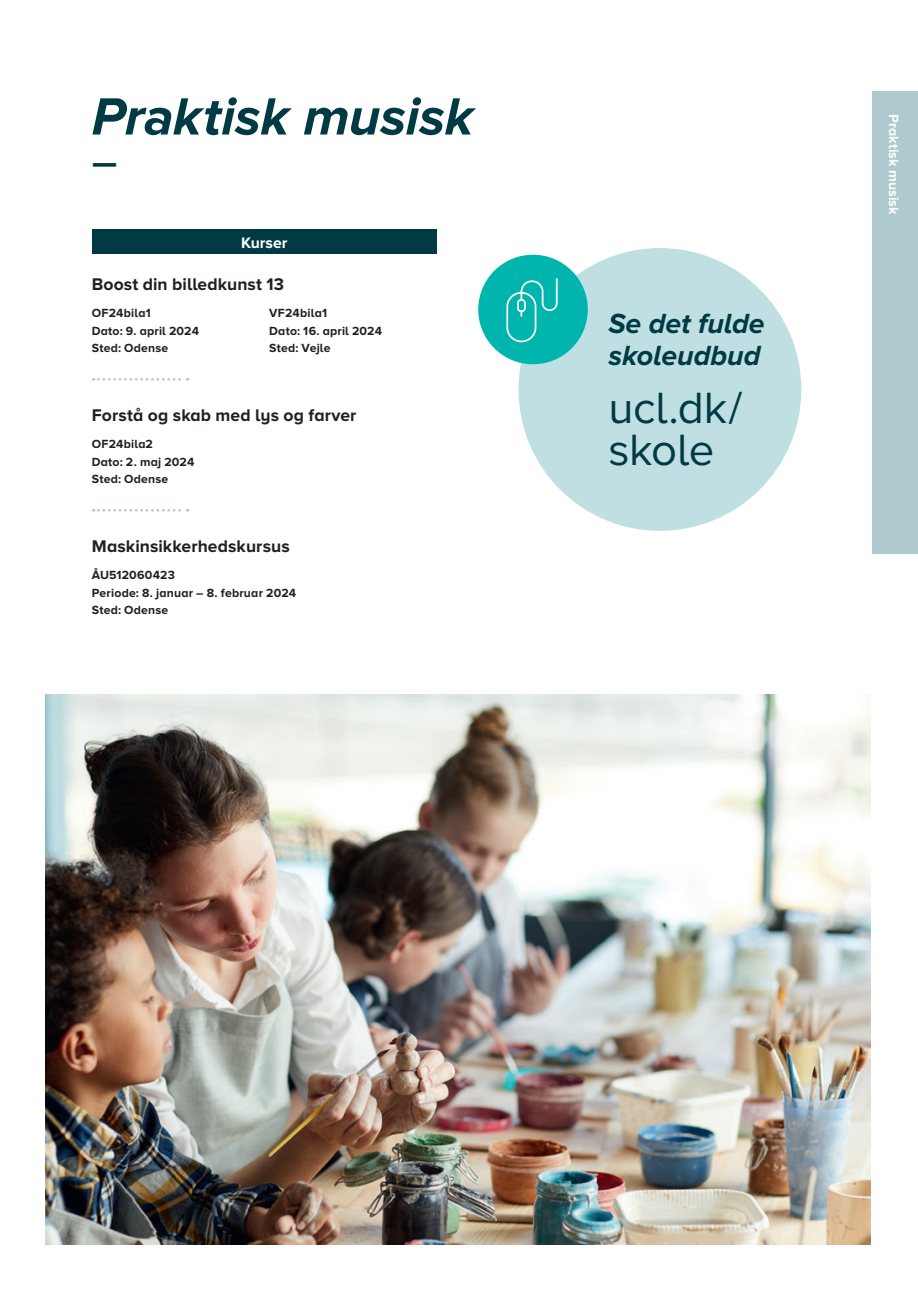
<style>
.page{position:relative;width:918px;height:1290px;background:#fff}
.page>*{position:absolute;margin:0;border:0;box-sizing:border-box;transform-origin:0 0}
.Temarubrik_-index{font:italic 700 54.25px "Proxima Nova A";letter-spacing:-.005em;color:#003a44}
.Rubrik_streg{font:54.25px "Proxima Nova A";color:#003a44;scale:.8 1}
.Boblebrød{font:45.5px/42.2px "Proxima Nova A";letter-spacing:-.005em;color:#003a44}
.t1{font:italic 700 28.7px/32.2px "Proxima Nova A";letter-spacing:-.005em;color:#003a44}
.Mellemrubrik_kurser{font:700 17.5px "Proxima Nova A";letter-spacing:.005em;color:#231f20}
.t2{font:700 15.75px "Proxima Nova A";color:#fff}
.t3{font:700 14px "Proxima Nova A";color:#fff}
.tid_1_sp{font:700 12.25px/17.5px "Proxima Nova A";letter-spacing:.015em;color:#231f20}
.tid_2sp{font:700 12.25px/17.5px "Proxima Nova A";letter-spacing:.015em;color:#231f20}
</style>
<div class="page">
<div style="left:872px;top:92px;width:46px;height:462px;background:#aecace"></div>
<div style="left:92px;top:229px;width:345px;height:25px;background:#003a44"></div>
<svg style="left:93px;top:378px;width:95px;height:3px"></svg>
<svg style="left:93px;top:509px;width:95px;height:3px"></svg>
<div style="left:518px;top:248px;width:283px;height:283px;background:#c0dfe2;border-radius:50%"></div>
<div style="left:478px;top:255px;width:110px;height:109px;background:#00b5ae;border-radius:50%"></div>
<svg style="left:506px;top:278px;width:52px;height:65px"></svg>
<img style="left:46px;top:694px;width:825px;height:550px">
<p class="Temarubrik_-index" style="left:92px;top:86px;width:383px">Praktisk musisk</p>
<p class="Rubrik_streg" style="left:92px;top:130px;width:34px">–</p>
<p class="t2" style="left:241px;top:234px;width:48px">Kurser</p>
<p class="Mellemrubrik_kurser" style="left:92px;top:274px;width:194px">Boost din billedkunst 13</p>
<p class="tid_2sp" style="left:92px;top:304px;width:109px">OF24bila1<br>Dato: 9. april 2024<br>Sted: Odense</p>
<p class="tid_2sp" style="left:269px;top:304px;width:114px">VF24bila1<br>Dato: 16. april 2024<br>Sted: Vejle</p>
<p class="Mellemrubrik_kurser" style="left:92px;top:405px;width:266px">Forstå og skab med lys og farver</p>
<p class="tid_1_sp" style="left:92px;top:435px;width:104px">OF24bila2<br>Dato: 2. maj 2024<br>Sted: Odense</p>
<p class="Mellemrubrik_kurser" style="left:92px;top:536px;width:199px">Maskinsikkerhedskursus</p>
<p class="tid_1_sp" style="left:92px;top:566px;width:206px">ÅU512060423<br>Periode: 8. januar – 8. februar 2024<br>Sted: Odense</p>
<p class="t1" style="left:608px;top:307px;width:158px">Se det fulde skoleudbud</p>
<p class="Boblebrød" style="left:608px;top:386px;width:135px">ucl.dk/ skole</p>
<p class="t3" style="left:902px;top:114px;width:102px;rotate:90deg">Praktisk musisk</p>
</div>
